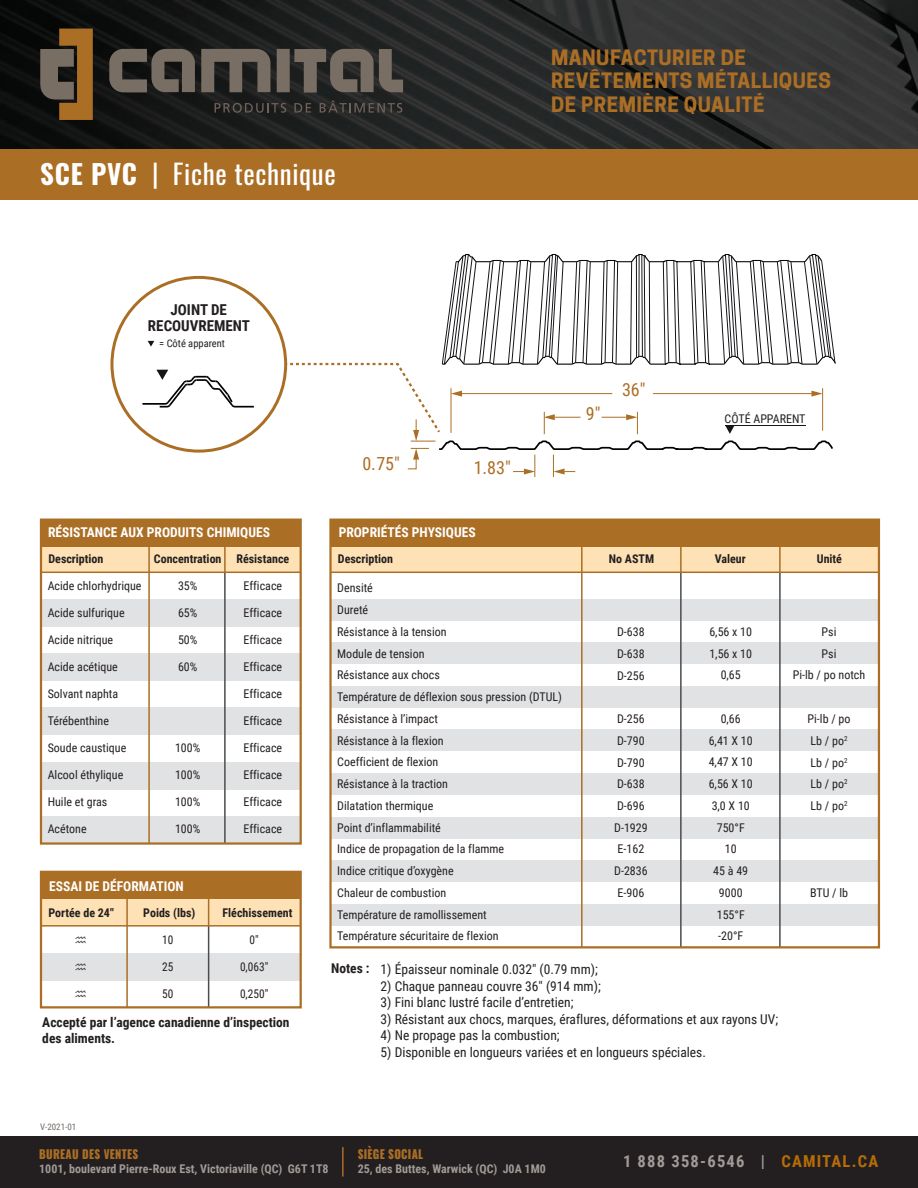
<style>
.page{position:relative;width:918px;height:1188px;background:#fff}
.page>*{position:absolute;margin:0;border:0;box-sizing:border-box;transform-origin:0 0}
.t1{font:27px "Oswald";letter-spacing:.025em;color:#fff}
.t2{font:700 19.95px/23.9px "Cooper Hewitt";letter-spacing:.025em;color:#ab6e25}
.t3{font:18px "Roboto Condensed";color:#ab6e25}
.t4{font:700 16.5px "Roboto Condensed";letter-spacing:.075em;color:#a19b97}
.t5{font:700 15px/16.5px "Roboto Condensed";color:#231f20;text-align:center}
.t6{font:13.5px "Roboto Condensed";color:#231f20}
.t7{font:700 13.5px "Roboto Condensed";color:#fff}
.t8{font:700 13.5px/16.2px "Roboto Condensed";color:#231f20}
.t9{font:12px/21.8px "Roboto Condensed";color:#231f20}
.t10{font:700 12px "Roboto Condensed";color:#231f20}
.t11{font:700 12px "Roboto Condensed";color:#a19b97}
.t12{font:800 12px "Oswald";letter-spacing:.025em;color:#ab6e25;scale:.92 1}
.t13{font:12px "Roboto Condensed";color:#231f20;scale:.94 1}
.t14{font:10.5px "Roboto Condensed";color:#231f20}
.t15{font:9px "Roboto Condensed";color:#716963}
.s1{font-weight:700}
.s2{color:#b76d06}
</style>
<div class="page">
<div style="left:0;top:148px;width:918px;height:52px;background:#ab6e25"></div>
<div style="left:0;top:1136px;width:918px;height:52px;background:#231f20"></div>
<hr style="left:342px;top:1147px;width:2px;height:30px;background:#ab6e25">
<img style="left:0;top:0;width:918px;height:148px">
<svg style="left:40px;top:29px;width:53px;height:91px;background:#6e5230"></svg>
<svg style="left:109px;top:49px;width:294px;height:44px;background:#555049"></svg>
<svg style="left:215px;top:103px;width:71px;height:10px"></svg>
<svg style="left:294px;top:103px;width:17px;height:10px"></svg>
<svg style="left:320px;top:100px;width:82px;height:13px"></svg>
<div style="left:41px;top:899px;width:260px;height:27px;background:#fee1b5"></div>
<div style="left:41px;top:954px;width:260px;height:27px;background:#e1e2e4"></div>
<div style="left:41px;top:872px;width:260px;height:27px;background:#ab6e25"></div>
<svg style="left:208px;top:899px;width:1px;height:26px"></svg>
<hr style="left:208px;top:926px;width:1px;height:81px;background:#4b4c4d">
<hr style="left:126px;top:898px;width:2px;height:109px;background:#ab6e25">
<div style="left:40px;top:871px;width:262px;height:137px;border:2px solid #ab6e25"></div>
<div style="left:41px;top:599px;width:260px;height:27px;background:#e1e2e4"></div>
<div style="left:41px;top:520px;width:260px;height:27px;background:#ab6e25"></div>
<div style="left:41px;top:708px;width:260px;height:27px;background:#e1e2e4"></div>
<div style="left:41px;top:653px;width:260px;height:28px;background:#e1e2e4"></div>
<div style="left:41px;top:816px;width:260px;height:28px;background:#e1e2e4"></div>
<div style="left:41px;top:762px;width:260px;height:27px;background:#e1e2e4"></div>
<div style="left:41px;top:547px;width:260px;height:25px;background:#fee1b5"></div>
<hr style="left:148px;top:547px;width:2px;height:297px;background:#ab6e25">
<hr style="left:224px;top:547px;width:2px;height:25px;background:#ab6e25">
<hr style="left:224px;top:572px;width:2px;height:272px;background:#4b4c4d">
<div style="left:40px;top:519px;width:262px;height:326px;border:2px solid #ab6e25"></div>
<hr style="left:41px;top:572px;width:260px;height:1px;background:#ab6e25">
<hr style="left:41px;top:925px;width:260px;height:2px;background:#ab6e25">
<div style="left:331px;top:643px;width:548px;height:21px;background:#e1e2e4"></div>
<div style="left:331px;top:599px;width:548px;height:22px;background:#e1e2e4"></div>
<div style="left:331px;top:729px;width:548px;height:22px;background:#e1e2e4"></div>
<div style="left:331px;top:773px;width:548px;height:22px;background:#e1e2e4"></div>
<div style="left:331px;top:817px;width:548px;height:21px;background:#e1e2e4"></div>
<div style="left:331px;top:860px;width:548px;height:22px;background:#e1e2e4"></div>
<div style="left:331px;top:904px;width:548px;height:22px;background:#e1e2e4"></div>
<div style="left:331px;top:686px;width:548px;height:22px;background:#e1e2e4"></div>
<div style="left:331px;top:520px;width:548px;height:27px;background:#ab6e25"></div>
<div style="left:331px;top:547px;width:548px;height:25px;background:#fee1b5"></div>
<hr style="left:581px;top:547px;width:2px;height:400px;background:#ab6e25">
<hr style="left:680px;top:547px;width:2px;height:25px;background:#ab6e25">
<hr style="left:779px;top:547px;width:2px;height:25px;background:#ab6e25">
<hr style="left:680px;top:572px;width:2px;height:375px;background:#4b4c4d">
<hr style="left:779px;top:572px;width:2px;height:375px;background:#4b4c4d">
<div style="left:329px;top:519px;width:551px;height:429px;border:2px solid #ab6e25"></div>
<hr style="left:331px;top:572px;width:548px;height:1px;background:#ab6e25">
<svg style="left:148px;top:341px;width:6px;height:6px"></svg>
<hr style="left:142px;top:403px;width:23px;height:2px;background:#000001">
<svg style="left:156px;top:370px;width:98px;height:38px"></svg>
<svg style="left:286px;top:254px;width:550px;height:223px"></svg>
<h1 class="t1" style="left:40px;top:155px;width:297px"><span class="s1">SCE PVC</span> | Fiche technique</h1>
<h2 class="t2" style="left:551px;top:45px;width:281px">MANUFACTURIER DE<br>REVÊTEMENTS MÉTALLIQUES<br>DE PREMIÈRE QUALITÉ</h2>
<p class="t5" style="left:148px;top:301px;width:104px">JOINT DE<br>RECOUVREMENT</p>
<p class="t14" style="left:159px;top:336px;width:67px">= Côté apparent</p>
<h3 class="t3" style="left:363px;top:451px;width:39px">0.75"</h3>
<h3 class="t3" style="left:474px;top:455px;width:39px">1.83"</h3>
<h3 class="t3" style="left:586px;top:401px;width:16px">9"</h3>
<h3 class="t3" style="left:622px;top:377px;width:25px">36"</h3>
<p class="t9" style="left:725px;top:407px;width:82px">CÔTÉ APPARENT</p>
<p class="t7" style="left:48px;top:523px;width:224px">RÉSISTANCE AUX PRODUITS CHIMIQUES</p>
<p class="t10" style="left:48px;top:551px;width:57px">Description</p>
<p class="t10" style="left:154px;top:551px;width:137px">Concentration Résistance</p>
<p class="t9" style="left:48px;top:575px;width:95px">Acide chlorhydrique</p>
<p class="t9" style="left:48px;top:602px;width:78px">Acide sulfurique</p>
<p class="t9" style="left:48px;top:629px;width:67px">Acide nitrique</p>
<p class="t9" style="left:48px;top:656px;width:72px">Acide acétique</p>
<p class="t9" style="left:48px;top:683px;width:72px">Solvant naphta</p>
<p class="t9" style="left:48px;top:710px;width:63px">Térébenthine</p>
<p class="t9" style="left:48px;top:737px;width:80px">Soude caustique</p>
<p class="t9" style="left:48px;top:764px;width:77px">Alcool éthylique</p>
<p class="t9" style="left:48px;top:791px;width:61px">Huile et gras</p>
<p class="t9" style="left:48px;top:818px;width:40px">Acétone</p>
<p class="t9" style="left:178px;top:575px;width:21px">35%</p>
<p class="t9" style="left:178px;top:602px;width:21px">65%</p>
<p class="t9" style="left:178px;top:629px;width:21px">50%</p>
<p class="t9" style="left:178px;top:656px;width:21px">60%</p>
<p class="t9" style="left:175px;top:737px;width:27px">100%</p>
<p class="t9" style="left:175px;top:764px;width:27px">100%</p>
<p class="t9" style="left:175px;top:791px;width:27px">100%</p>
<p class="t9" style="left:175px;top:818px;width:27px">100%</p>
<p class="t7" style="left:49px;top:876px;width:136px">ESSAI DE DÉFORMATION</p>
<p class="t9" style="left:244px;top:575px;width:40px">Efficace</p>
<p class="t9" style="left:244px;top:602px;width:40px">Efficace</p>
<p class="t9" style="left:244px;top:629px;width:40px">Efficace</p>
<p class="t9" style="left:244px;top:656px;width:40px">Efficace</p>
<p class="t9" style="left:244px;top:683px;width:40px">Efficace</p>
<p class="t9" style="left:244px;top:710px;width:40px">Efficace</p>
<p class="t9" style="left:244px;top:737px;width:40px">Efficace</p>
<p class="t9" style="left:244px;top:764px;width:40px">Efficace</p>
<p class="t9" style="left:244px;top:791px;width:40px">Efficace</p>
<p class="t9" style="left:244px;top:818px;width:40px">Efficace</p>
<p class="t10" style="left:48px;top:904px;width:67px">Portée de 24"</p>
<p class="t10" style="left:143px;top:904px;width:54px">Poids (lbs)</p>
<p class="t10" style="left:223px;top:904px;width:71px">Fléchissement</p>
<p class="t13" style="left:162px;top:932px;width:13px">10</p>
<p class="t13" style="left:162px;top:959px;width:13px">25</p>
<p class="t13" style="left:162px;top:986px;width:13px">50</p>
<p class="t13" style="left:250px;top:932px;width:11px">0"</p>
<p class="t13" style="left:240px;top:959px;width:32px">0,063"</p>
<p class="t13" style="left:240px;top:986px;width:32px">0,250"</p>
<p class="t8" style="left:42px;top:1014px;width:249px">Accepté par l’agence canadienne d’inspection des aliments.</p>
<p class="t15" style="left:40px;top:1120px;width:38px">V-2021-01</p>
<p class="t7" style="left:339px;top:523px;width:138px">PROPRIÉTÉS PHYSIQUES</p>
<p class="t10" style="left:338px;top:551px;width:57px">Description</p>
<p class="t10" style="left:609px;top:551px;width:47px">No ASTM</p>
<p class="t10" style="left:715px;top:551px;width:32px">Valeur</p>
<p class="t10" style="left:817px;top:551px;width:27px">Unité</p>
<p class="t9" style="left:337px;top:577px;width:226px">Densité<br>Dureté<br>Résistance à la tension<br>Module de tension<br>Résistance aux chocs<br>Température de déflexion sous pression (DTUL)<br>Résistance à l’impact<br>Résistance à la flexion<br>Coefficient de flexion<br>Résistance à la traction<br>Dilatation thermique<br>Point d’inflammabilité<br>Indice de propagation de la flamme<br>Indice critique d’oxygène<br>Chaleur de combustion<br>Température de ramollissement<br>Température sécuritaire de flexion</p>
<p class="t9" style="left:793px;top:620px;width:74px;text-align:center">Psi<br>Psi<br>Pi-lb / po notch</p>
<p class="t9" style="left:808px;top:707px;width:44px">Pi-lb / po<br>Lb / po<sup>2<br></sup>Lb / po<sup>2<br></sup>Lb / po<sup>2<br></sup>Lb / po<sup>2</sup></p>
<p class="t9" style="left:709px;top:620px;width:44px;text-align:center">6,56 x 10<br>1,56 x 10<br>0,65</p>
<p class="t9" style="left:709px;top:707px;width:46px;text-align:center">0,66<br>6,41 X 10<br>4,47 X 10<br>6,56 X 10<br>3,0 X 10<br>750°F<br>10<br>45 à 49<br>9000<br>155°F -20°F</p>
<p class="t9" style="left:617px;top:620px;width:29px;text-align:justify">D-638<br>D-638<br>D-256</p>
<p class="t9" style="left:614px;top:707px;width:35px">D-256<br>D-790<br>D-790<br>D-638<br>D-696<br>D-1929<br>E-162<br>D-2836<br>E-906</p>
<p class="t9" style="left:810px;top:881px;width:39px">BTU / lb</p>
<p class="t8" style="left:331px;top:960px;width:40px">Notes :</p>
<p class="t6" style="left:381px;top:960px;width:219px">1) Épaisseur nominale 0.032" (0.79 mm);</p>
<p class="t6" style="left:381px;top:976px;width:222px">2) Chaque panneau couvre 36" (914 mm);</p>
<p class="t6" style="left:381px;top:993px;width:194px">3) Fini blanc lustré facile d’entretien;</p>
<p class="t6" style="left:381px;top:1009px;width:399px">3) Résistant aux chocs, marques, éraflures, déformations et aux rayons UV;</p>
<p class="t6" style="left:381px;top:1026px;width:181px">4) Ne propage pas la combustion;</p>
<p class="t6" style="left:381px;top:1042px;width:327px">5) Disponible en longueurs variées et en longueurs spéciales.</p>
<p class="t12" style="left:39px;top:1146px;width:109px">BUREAU DES VENTES</p>
<p class="t11" style="left:39px;top:1160px;width:291px">1001, boulevard Pierre-Roux Est, Victoriaville (QC) G6T 1T8</p>
<p class="t12" style="left:358px;top:1146px;width:73px">SIÈGE SOCIAL</p>
<p class="t11" style="left:358px;top:1160px;width:190px">25, des Buttes, Warwick (QC) J0A 1M0</p>
<h3 class="t4" style="left:623px;top:1150px;width:257px">1 888 358-6546 | <span class="s2">CAMITAL.CA</span></h3>
</div>
